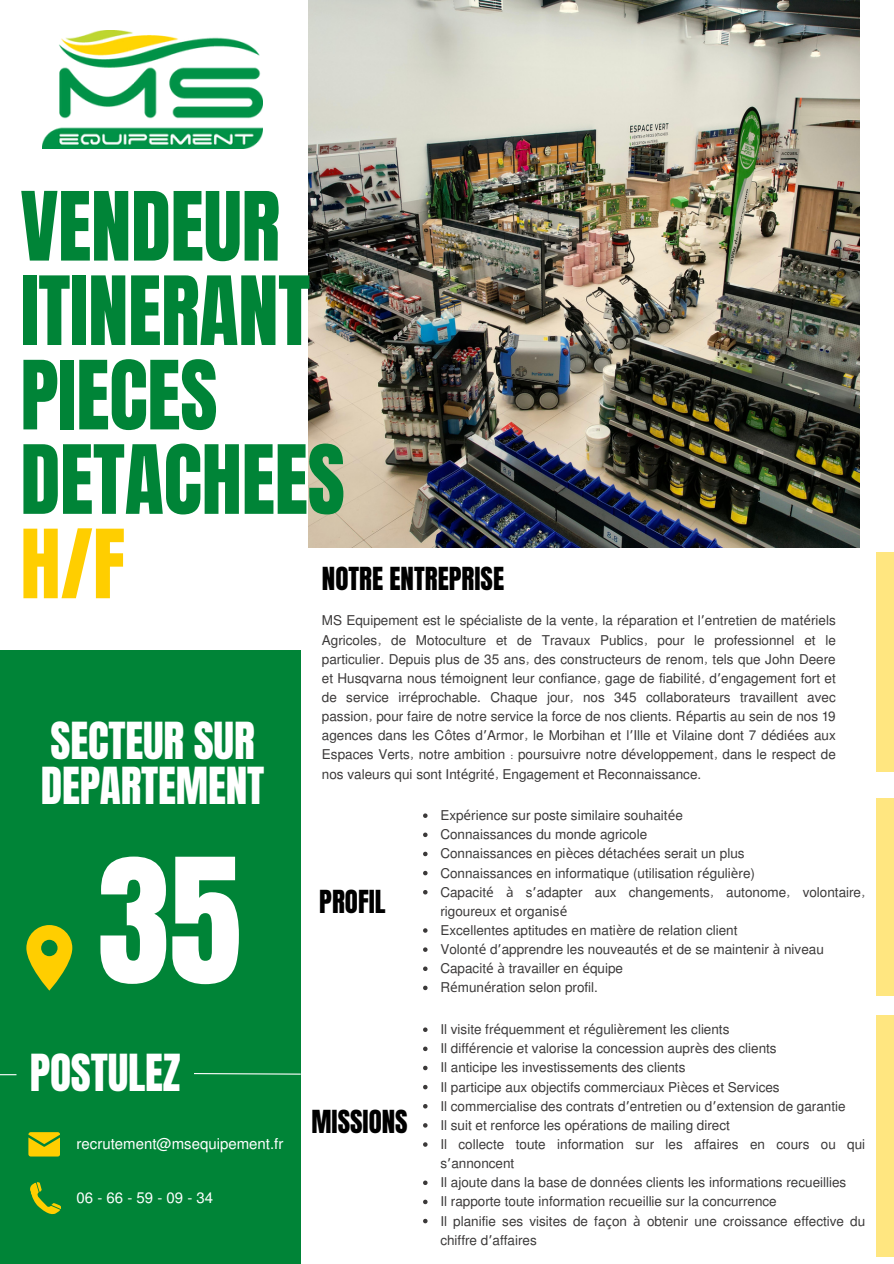
<style>
.page{position:relative;width:894px;height:1264px;background:#fff}
.page>*{position:absolute;margin:0;border:0;box-sizing:border-box;transform-origin:0 0}
.t1{font:146.1px "Anton";color:#fff}
.t2{font:81px/84.3px "Anton";letter-spacing:-.005em;color:#008437}
.t3{font:43.35px/45.3px "Anton";letter-spacing:-.005em;color:#fff}
.t4{font:27px "Anton";color:#000}
.t5{font:15px "Mukti";color:#fff}
.t6{font:13.5px/19.2px "Mukti";color:#3b3939}
.s1{color:#ffce00}
.s2{font-family:"Noto Sans"}
.s3{font-family:"Noto Sans Gurmukhi"}
</style>
<div class="page">
<img style="left:308px;top:0;width:551px;height:547px">
<div style="left:0;top:650px;width:301px;height:613px;background:#008437"></div>
<svg style="left:26px;top:925px;width:46px;height:65px"></svg>
<svg style="left:30px;top:1182px;width:31px;height:33px"></svg>
<svg style="left:28px;top:1132px;width:32px;height:24px"></svg>
<svg style="left:0;top:1074px;width:16px;height:1px"></svg>
<svg style="left:194px;top:1073px;width:107px;height:2px"></svg>
<img style="left:43px;top:30px;width:219px;height:118px">
<div style="left:875px;top:552px;width:18px;height:220px;background:#ffe680"></div>
<div style="left:875px;top:798px;width:18px;height:197px;background:#ffe680"></div>
<div style="left:875px;top:1015px;width:18px;height:241px;background:#ffe680"></div>
<svg style="left:423px;top:813px;width:4px;height:5px"></svg>
<svg style="left:423px;top:832px;width:4px;height:5px"></svg>
<svg style="left:423px;top:851px;width:4px;height:5px"></svg>
<svg style="left:423px;top:870px;width:4px;height:5px"></svg>
<svg style="left:423px;top:890px;width:4px;height:4px"></svg>
<svg style="left:423px;top:928px;width:4px;height:4px"></svg>
<svg style="left:423px;top:947px;width:4px;height:4px"></svg>
<svg style="left:423px;top:966px;width:4px;height:5px"></svg>
<svg style="left:423px;top:985px;width:4px;height:5px"></svg>
<svg style="left:423px;top:1027px;width:4px;height:4px"></svg>
<svg style="left:423px;top:1046px;width:4px;height:5px"></svg>
<svg style="left:423px;top:1065px;width:4px;height:5px"></svg>
<svg style="left:423px;top:1084px;width:4px;height:5px"></svg>
<svg style="left:423px;top:1104px;width:4px;height:4px"></svg>
<svg style="left:423px;top:1123px;width:4px;height:4px"></svg>
<svg style="left:423px;top:1142px;width:4px;height:4px"></svg>
<svg style="left:423px;top:1180px;width:4px;height:4px"></svg>
<svg style="left:423px;top:1199px;width:4px;height:5px"></svg>
<svg style="left:423px;top:1218px;width:4px;height:5px"></svg>
<p class="t2" style="left:20px;top:186px;width:326px">VENDEUR<br>ITINERANT<br>PIECES<br>DETACHEES<br><span class="s1">H/F</span></p>
<h1 class="t4" style="left:322px;top:559px;width:184px">NOTRE ENTREPRISE</h1>
<h3 class="t6" style="left:322px;top:610px;width:515px;text-align:justify">MS Equipement est le sp<span class="s2">é</span>cialiste de la vente, la r<span class="s2">é</span>paration et l<span class="s3">’</span>entretien de mat<span class="s2">é</span>riels Agricoles, de Motoculture et de Travaux Publics, pour le professionnel et le particulier. Depuis plus de 35 ans, des constructeurs de renom, tels que John Deere et Husqvarna nous t<span class="s2">é</span>moignent leur confiance, gage de fiabilit<span class="s2">é</span>, d<span class="s3">’</span>engagement fort et de service irr<span class="s2">é</span>prochable. Chaque jour, nos 345 collaborateurs travaillent avec passion, pour faire de notre service la force de nos clients. R<span class="s2">é</span>partis au sein de nos 19 agences dans les C<span class="s2">ô</span>tes d<span class="s3">’</span>Armor, le Morbihan et l<span class="s3">’</span>Ille et Vilaine dont 7 d<span class="s2">é</span>di<span class="s2">é</span>es aux Espaces Verts, notre ambition : poursuivre notre d<span class="s2">é</span>veloppement, dans le respect de nos valeurs qui sont Int<span class="s2">é</span>grit<span class="s2">é</span>, Engagement et Reconnaissance.</h3>
<h4 class="t6" style="left:440px;top:805px;width:244px">Exp<span class="s2">é</span>rience sur poste similaire souhait<span class="s2">é</span>e</h4>
<h2 class="t6" style="left:440px;top:824px;width:208px">Connaissances du monde agricole</h2>
<p class="t6" style="left:440px;top:843px;width:306px">Connaissances en pi<span class="s2">è</span>ces d<span class="s2">é</span>tach<span class="s2">é</span>es serait un plus</p>
<p class="t6" style="left:440px;top:862px;width:316px">Connaissances en informatique (utilisation r<span class="s2">é</span>guli<span class="s2">è</span>re)</p>
<h2 class="t6" style="left:440px;top:881px;width:426px">Capacit<span class="s2">é à</span> s<span class="s3">’</span>adapter aux changements, autonome, volontaire, rigoureux et organis<span class="s2">é</span></h2>
<p class="t6" style="left:440px;top:920px;width:299px">Excellentes aptitudes en mati<span class="s2">è</span>re de relation client</p>
<p class="t6" style="left:440px;top:939px;width:385px">Volont<span class="s2">é</span> d<span class="s3">’</span>apprendre les nouveaut<span class="s2">é</span>s et de se maintenir <span class="s2">à</span> niveau</p>
<p class="t6" style="left:440px;top:958px;width:184px">Capacit<span class="s2">é à</span> travailler en <span class="s2">é</span>quipe</p>
<p class="t6" style="left:440px;top:977px;width:159px">R<span class="s2">é</span>mun<span class="s2">é</span>ration selon profil.</p>
<p class="t3" style="left:41px;top:718px;width:225px">SECTEUR SUR<br>DEPARTEMENT</p>
<p class="t1" style="left:98px;top:816px;width:145px">35</p>
<p class="t4" style="left:319px;top:881px;width:68px">PROFIL</p>
<p class="t3" style="left:30px;top:1050px;width:152px">POSTULEZ</p>
<p class="t5" style="left:76px;top:1133px;width:208px">recrutement@msequipement.fr</p>
<p class="t5" style="left:76px;top:1187px;width:138px">06-66-59-09-34</p>
<p class="t4" style="left:311px;top:1102px;width:98px">MISSIONS</p>
<p class="t6" style="left:440px;top:1019px;width:290px">Il visite fr<span class="s2">é</span>quemment et r<span class="s2">é</span>guli<span class="s2">è</span>rement les clients</p>
<p class="t6" style="left:440px;top:1038px;width:338px">Il diff<span class="s2">é</span>rencie et valorise la concession aupr<span class="s2">è</span>s des clients</p>
<p class="t6" style="left:440px;top:1057px;width:246px">Il anticipe les investissements des clients</p>
<h3 class="t6" style="left:440px;top:1076px;width:341px">Il participe aux objectifs commerciaux Pi<span class="s2">è</span>ces et Services</h3>
<p class="t6" style="left:440px;top:1095px;width:406px">Il commercialise des contrats d<span class="s3">’</span>entretien ou d<span class="s3">’</span>extension de garantie</p>
<p class="t6" style="left:440px;top:1114px;width:291px">Il suit et renforce les op<span class="s2">é</span>rations de mailing direct</p>
<p class="t6" style="left:440px;top:1133px;width:426px">Il collecte toute information sur les affaires en cours ou qui s<span class="s3">’</span>annoncent</p>
<p class="t6" style="left:440px;top:1172px;width:407px">Il ajoute dans la base de donn<span class="s2">é</span>es clients les informations recueillies</p>
<p class="t6" style="left:440px;top:1191px;width:338px">Il rapporte toute information recueillie sur la concurrence</p>
<p class="t6" style="left:440px;top:1210px;width:426px">Il planifie ses visites de fa<span class="s2">ç</span>on <span class="s2">à</span> obtenir une croissance effective du chiffre d<span class="s3">’</span>affaires</p>
</div>
